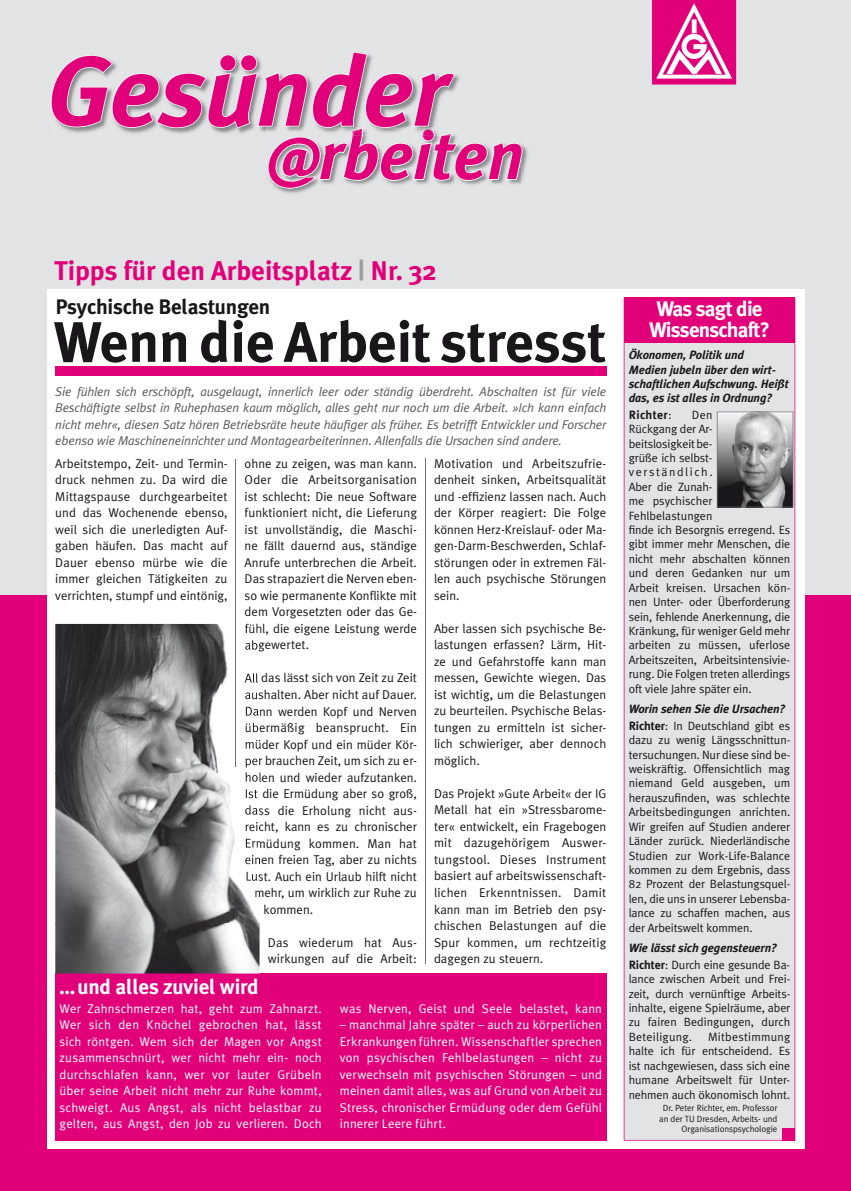
<style>
.page{position:relative;width:851px;height:1191px;background:#fff}
.page>*{position:absolute;margin:0;border:0;box-sizing:border-box;transform-origin:0 0}
.t1{font:italic 700 99px "Meta Plus";letter-spacing:-.01em;color:#e10079}
.t2{font:italic 700 67.5px "Meta Plus";letter-spacing:-.005em;color:#e10079}
.t3{font:700 57px "Meta Plus";letter-spacing:-.005em;color:#1a171a}
.t4{font:700 27px "Meta Plus";color:#e10079}
.t5{font:700 21px/21px "Meta Plus";letter-spacing:-.04em;color:#fff;text-align:center}
.t6{font:700 21px "Meta Plus";letter-spacing:-.01em;color:#1a171a}
.t7{font:700 21px "Meta Plus";letter-spacing:-.01em;color:#fff}
.t8{font:12.75px/16.5px "Meta Plus Normal";color:#1a171a;text-align:justify}
.t9{font:12.75px/16.5px "Meta Plus Normal";letter-spacing:.015em;color:#fff;text-align:justify}
.t10{font:italic 12.75px/16.5px "Meta Plus Normal";letter-spacing:-.01em;color:#56575a;text-align:justify}
.t11{font:12px/14.4px "Meta Plus Normal";letter-spacing:-.01em;color:#1a171a;text-align:justify}
.t12{font:italic 700 12px/14.4px "Meta Plus";letter-spacing:-.01em;color:#1a171a}
.t13{font:700 12px "Meta Plus";letter-spacing:.03em;color:#1a171a}
.t14{font:9px/10.5px "Meta Plus Normal";letter-spacing:-.01em;color:#1a171a;text-align:right}
.s1{color:#9c9d9f}
.s2{font-family:"Meta Plus Normal";font-weight:400}
.s3{font-family:"Meta Plus";font-weight:700}
</style>
<div class="page">
<div style="left:0;top:0;width:850px;height:595px;background:#e1e3e4"></div>
<div style="left:0;top:595px;width:850px;height:596px;background:#e10079"></div>
<div style="left:47px;top:289px;width:757px;height:859px;background:#fff"></div>
<svg style="left:652px;top:0;width:83px;height:84px;background:#e8419b"></svg>
<div style="left:624px;top:297px;width:170px;height:24px;background:#e10079"></div>
<svg style="left:623px;top:298px;width:172px;height:842px;background:#e1d5dd"></svg>
<div style="left:55px;top:988px;width:551px;height:153px;background:#e10079"></div>
<svg style="left:716px;top:411px;width:77px;height:96px;background:#8f8f91"></svg>
<div style="left:55px;top:973px;width:551px;height:26px;background:#e10079"></div>
<img style="left:276px;top:145px;width:252px;height:49px">
<svg style="left:51px;top:52px;width:471px;height:136px"></svg>
<div style="left:782px;top:1127px;width:12px;height:13px;background:#e10079"></div>
<hr style="left:424px;top:458px;width:1px;height:505px;background:#707072">
<div style="left:55px;top:366px;width:551px;height:9px;background:#e10079"></div>
<img style="left:55px;top:624px;width:204px;height:349px">
<img style="left:245px;top:624px;width:14px;height:11px">
<img style="left:245px;top:640px;width:14px;height:12px">
<img style="left:245px;top:673px;width:14px;height:10px">
<img style="left:245px;top:689px;width:14px;height:10px">
<svg style="left:246px;top:706px;width:13px;height:28px"></svg>
<img style="left:245px;top:739px;width:14px;height:12px">
<img style="left:245px;top:755px;width:14px;height:12px">
<img style="left:245px;top:772px;width:14px;height:10px">
<svg style="left:246px;top:788px;width:13px;height:12px"></svg>
<img style="left:245px;top:805px;width:14px;height:12px">
<img style="left:245px;top:821px;width:14px;height:12px">
<svg style="left:246px;top:838px;width:13px;height:12px"></svg>
<img style="left:245px;top:854px;width:14px;height:12px">
<svg style="left:246px;top:871px;width:13px;height:10px"></svg>
<svg style="left:255px;top:887px;width:4px;height:12px"></svg>
<hr style="left:235px;top:459px;width:1px;height:308px;background:#707072">
<h1 class="t1" style="left:47px;top:34px;width:402px">Gesünder</h1>
<h2 class="t2" style="left:265px;top:116px;width:260px">@rbeiten</h2>
<h3 class="t4" style="left:54px;top:255px;width:384px">Tipps für den Arbeitsplatz <span class="s1">|</span> Nr. 32</h3>
<h3 class="t6" style="left:55px;top:295px;width:216px">Psychische Belastungen</h3>
<h3 class="t3" style="left:53px;top:309px;width:554px">Wenn die Arbeit stresst</h3>
<p class="t10" style="left:55px;top:383px;width:552px">Sie fühlen sich erschöpft, ausgelaugt, innerlich leer oder ständig überdreht. Abschalten ist für viele Beschäftigte selbst in Ruhephasen kaum möglich, alles geht nur noch um die Arbeit. »Ich kann einfach nicht mehr«, diesen Satz hören Betriebsräte heute häufiger als früher. Es betrifft Entwickler und Forscher ebenso wie Maschineneinrichter und Montagearbeiterinnen. Allenfalls die Ursachen sind andere.</p>
<p class="t8" style="left:55px;top:455px;width:174px">Arbeitstempo, Zeit- und Termin&shy;druck nehmen zu. Da wird die Mittagspause durchgearbeitet und das Wochenende ebenso, weil sich die unerledigten Auf&shy;gaben häufen. Das macht auf Dauer ebenso mürbe wie die immer gleichen Tätigkeiten zu verrichten, stumpf und eintönig,</p>
<p class="t8" style="left:244px;top:455px;width:174px">ohne zu zeigen, was man kann.<br>Oder die Arbeitsorganisation ist schlecht: Die neue Software funktioniert nicht, die Lieferung ist unvollständig, die Maschi&shy;ne fällt dauernd aus, ständige Anrufe unterbrechen die Arbeit.<br>Das strapaziert die Nerven eben&shy;so wie permanente Konflikte mit dem Vorgesetzten oder das Ge&shy;fühl, die eigene Leistung werde abgewertet.</p>
<p class="t8" style="left:244px;top:669px;width:174px">All das lässt sich von Zeit zu Zeit</p>
<p class="t8" style="left:244px;top:686px;width:174px">aushalten. Aber nicht auf Dauer.</p>
<p class="t8" style="left:244px;top:702px;width:174px">Dann werden Kopf und Nerven</p>
<p class="t8" style="left:244px;top:719px;width:174px">übermäßig beansprucht. Ein</p>
<p class="t8" style="left:244px;top:735px;width:174px">müder Kopf und ein müder Kör-</p>
<p class="t8" style="left:244px;top:752px;width:174px">per brauchen Zeit, um sich zu er-</p>
<p class="t8" style="left:244px;top:768px;width:174px">holen und wieder aufzutanken.</p>
<p class="t8" style="left:244px;top:785px;width:174px">Ist die Ermüdung aber so groß,</p>
<p class="t8" style="left:244px;top:801px;width:174px">dass die Erholung nicht aus-</p>
<p class="t8" style="left:244px;top:818px;width:174px">reicht, kann es zu chronischer</p>
<p class="t8" style="left:244px;top:834px;width:174px">Ermüdung kommen. Man hat</p>
<p class="t8" style="left:244px;top:851px;width:174px">einen freien Tag, aber zu nichts</p>
<p class="t8" style="left:245px;top:867px;width:173px">Lust. Auch ein Urlaub hilft nicht</p>
<p class="t8" style="left:254px;top:884px;width:164px">mehr, um wirklich zur Ruhe zu</p>
<p class="t8" style="left:263px;top:900px;width:51px">kommen.</p>
<p class="t8" style="left:268px;top:933px;width:150px">Das wiederum hat Aus&shy;wirkungen auf die Arbeit:</p>
<p class="t8" style="left:434px;top:455px;width:174px">Motivation und Arbeitszufrie&shy;denheit sinken, Arbeitsqualität und -effizienz lassen nach. Auch der Körper reagiert: Die Folge können Herz-Kreislauf- oder Ma&shy;gen-Darm-Beschwerden, Schlaf&shy;störungen oder in extremen Fäl&shy;len auch psychische Störungen sein.</p>
<p class="t8" style="left:434px;top:620px;width:174px">Aber lassen sich psychische Be&shy;lastungen erfassen? Lärm, Hit&shy;ze und Gefahrstoffe kann man messen, Gewichte wiegen. Das ist wichtig, um die Belastungen zu beurteilen. Psychische Belas&shy;tungen zu ermitteln ist sicher&shy;lich schwieriger, aber dennoch möglich.</p>
<p class="t8" style="left:434px;top:785px;width:174px">Das Projekt »Gute Arbeit« der IG Metall hat ein »Stressbarome&shy;ter« entwickelt, ein Fragebogen mit dazugehörigem Auswer&shy;tungstool. Dieses Instrument basiert auf arbeitswissenschaft&shy;lichen Erkenntnissen. Damit kann man im Betrieb den psy&shy;chischen Belastungen auf die Spur kommen, um rechtzeitig dagegen zu steuern.</p>
<h3 class="t7" style="left:60px;top:974px;width:201px">… und alles zuviel wird</h3>
<p class="t9" style="left:60px;top:999px;width:264px">Wer Zahnschmerzen hat, geht zum Zahnarzt.<br>Wer sich den Knöchel gebrochen hat, lässt sich röntgen. Wem sich der Magen vor Angst zusammenschnürt, wer nicht mehr ein- noch durchschlafen kann, wer vor lauter Grübeln über seine Arbeit nicht mehr zur Ruhe kommt, schweigt. Aus Angst, als nicht belastbar zu gelten, aus Angst, den Job zu verlieren. Doch</p>
<p class="t9" style="left:340px;top:999px;width:264px">was Nerven, Geist und Seele belastet, kann</p>
<p class="t9" style="left:340px;top:1016px;width:264px">– manchmal Jahre später – auch zu körperlichen Erkrankungen führen. Wissenschaftler sprechen von psychischen Fehlbelastungen – nicht zu verwechseln mit psychischen Störungen – und meinen damit alles, was auf Grund von Arbeit zu Stress, chronischer Ermüdung oder dem Gefühl innerer Leere führt.</p>
<h3 class="t5" style="left:649px;top:298px;width:122px">Was sagt die<br>Wissenschaft?</h3>
<p class="t12" style="left:628px;top:348px;width:162px">Ökonomen, Politik und<br>Medien jubeln über den wirt&shy;schaftlichen Aufschwung. Heißt das, es ist alles in Ordnung?</p>
<p class="t13" style="left:628px;top:408px;width:44px">Richter<span class="s2">:</span></p>
<p class="t11" style="left:628px;top:407px;width:163px;text-align:left;text-indent:63px">Den<br>Rückgang der Ar-<br>beitslosigkeit be-<br>grüße ich selbst&shy;verständlich.<br>Aber die Zunah-<br>me psychischer<br>Fehlbelastungen<br>finde ich Besorgnis erregend. Es gibt immer mehr Menschen, die nicht mehr abschalten können und deren Gedanken nur um<br>Arbeit kreisen. Ursachen kön&shy;nen Unter- oder Überforderung sein, fehlende Anerkennung, die<br>Kränkung, für weniger Geld mehr arbeiten zu müssen, uferlose<br>Arbeitszeiten, Arbeitsintensivie&shy;rung. Die Folgen treten allerdings oft viele Jahre später ein.</p>
<p class="t12" style="left:628px;top:702px;width:158px">Worin sehen Sie die Ursachen?</p>
<p class="t11" style="left:628px;top:718px;width:163px"><span class="s3">Richter</span>: In Deutschland gibt es dazu zu wenig Längsschnittun&shy;tersuchungen. Nur diese sind be&shy;weiskräftig. Offensichtlich mag niemand Geld ausgeben, um herauszufinden, was schlechte Arbeitsbedingungen anrichten.<br>Wir greifen auf Studien anderer Länder zurück. Niederländische Studien zur Work-Life-Balance kommen zu dem Ergebnis, dass 82 Prozent der Belastungsquel&shy;len, die uns in unserer Lebensba&shy;lance zu schaffen machen, aus der Arbeitswelt kommen.</p>
<p class="t12" style="left:628px;top:941px;width:150px">Wie lässt sich gegensteuern?</p>
<p class="t11" style="left:628px;top:957px;width:163px"><span class="s3">Richter</span>: Durch eine gesunde Ba&shy;lance zwischen Arbeit und Frei&shy;zeit, durch vernünftige Arbeits&shy;inhalte, eigene Spielräume, aber zu fairen Bedingungen, durch Beteiligung.</p>
<p class="t11" style="left:628px;top:1029px;width:163px;text-indent:79px">Mitbestimmung halte ich für entscheidend. Es ist nachgewiesen, dass sich eine humane Arbeitswelt für Unter&shy;nehmen auch ökonomisch lohnt.</p>
<p class="t14" style="left:659px;top:1102px;width:120px">Dr. Peter Richter, em. Professor an der TU Dresden, Arbeits- und<br>Organisationspsychologie</p>
</div>
